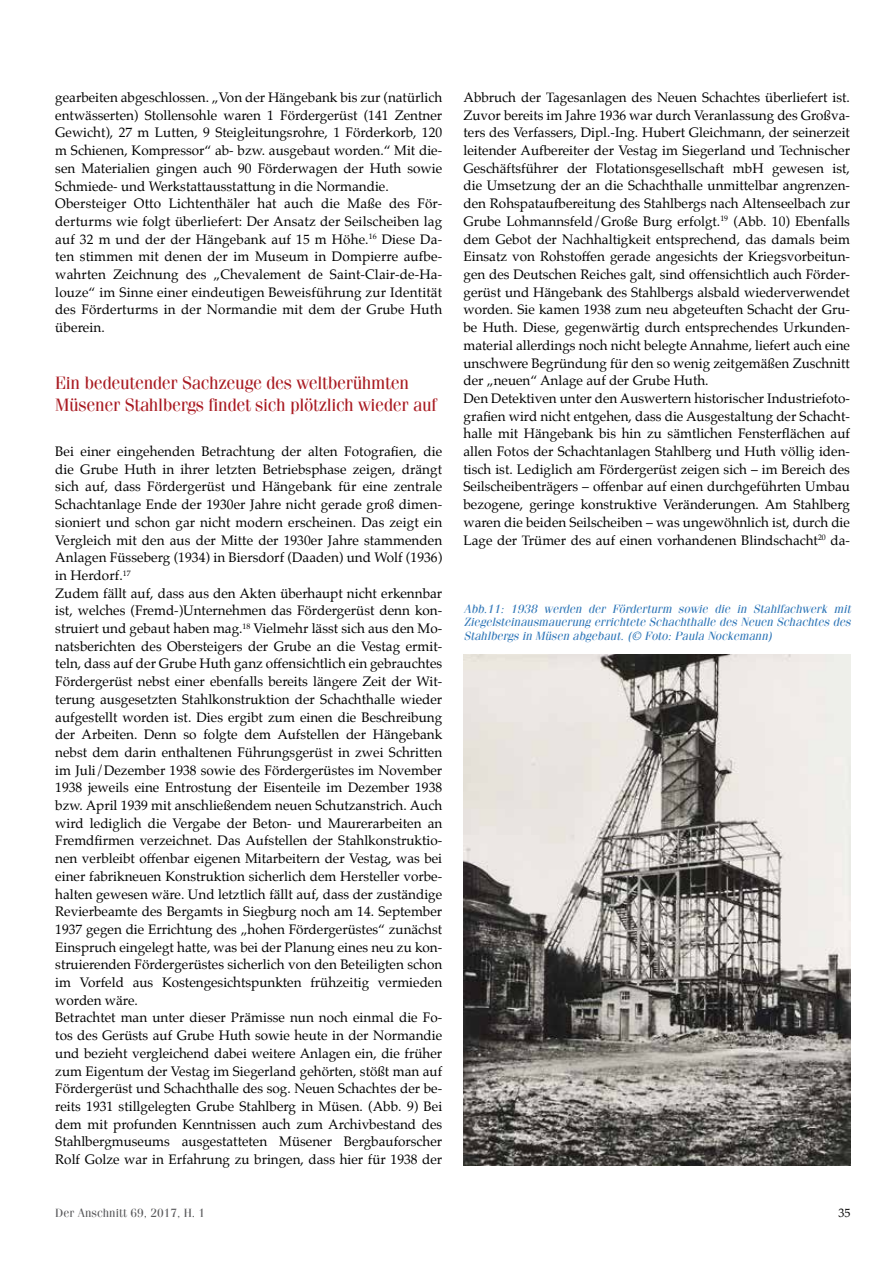
<style>
.page{position:relative;width:893px;height:1263px;background:#fff}
.page>*{position:absolute;margin:0;border:0;box-sizing:border-box;transform-origin:0 0}
.t1{font:18px/21.6px "Fenice LT";letter-spacing:-.02em;color:#a91b22}
.t2{font:13.5px/17.7px "Palatino";color:#000}
.t3{font:italic 12px/13.5px "Fenice LT";color:#3077b8;text-align:justify}
.t4{font:12px "Fenice LT";color:#58585a}
.t5{font:12px "Palatino";color:#000}
</style>
<div class="page">
<img style="left:464px;top:655px;width:386px;height:511px">
<p class="t2" style="left:55px;top:88px;width:388px">gearbeiten abgeschlossen. „Von der Hängebank bis zur (natürlich entwässerten) Stollensohle waren 1 Fördergerüst (141 Zentner Gewicht), 27 m Lutten, 9 Steigleitungsrohre, 1 Förderkorb, 120 m Schienen, Kompressor“ ab- bzw. ausgebaut worden.“ Mit die&shy;sen Materialien gingen auch 90 Förderwagen der Huth sowie Schmiede- und Werkstattausstattung in die Normandie.<br>Obersteiger Otto Lichtenthäler hat auch die Maße des För&shy;derturms wie folgt überliefert: Der Ansatz der Seilscheiben lag auf 32 m und der der Hängebank auf 15 m Höhe.<sup>16</sup> Diese Da&shy;ten stimmen mit denen der im Museum in Dompierre aufbe&shy;wahrten Zeichnung des „Chevalement de Saint-Clair-de-Ha&shy;louze“ im Sinne einer eindeutigen Beweisführung zur Identität des Förderturms in der Normandie mit dem der Grube Huth überein.</p>
<h1 class="t1" style="left:55px;top:372px;width:383px">Ein bedeutender Sachzeuge des weltberühmten<br>Müsener Stahlbergs findet sich plötzlich wieder auf</h1>
<p class="t2" style="left:55px;top:442px;width:388px">Bei einer eingehenden Betrachtung der alten Fotografien, die die Grube Huth in ihrer letzten Betriebsphase zeigen, drängt sich auf, dass Fördergerüst und Hängebank für eine zentrale Schachtanlage Ende der 1930er Jahre nicht gerade groß dimen&shy;sioniert und schon gar nicht modern erscheinen. Das zeigt ein Vergleich mit den aus der Mitte der 1930er Jahre stammenden Anlagen Füsseberg (1934) in Biersdorf (Daaden) und Wolf (1936) in Herdorf.<sup>17<br></sup>Zudem fällt auf, dass aus den Akten überhaupt nicht erkennbar ist, welches (Fremd-)Unternehmen das Fördergerüst denn kon&shy;struiert und gebaut haben mag.<sup>18</sup> Vielmehr lässt sich aus den Mo&shy;natsberichten des Obersteigers der Grube an die Vestag ermit&shy;teln, dass auf der Grube Huth ganz offensichtlich ein gebrauchtes Fördergerüst nebst einer ebenfalls bereits längere Zeit der Wit&shy;terung ausgesetzten Stahlkonstruktion der Schachthalle wieder aufgestellt worden ist. Dies ergibt zum einen die Beschreibung der Arbeiten. Denn so folgte dem Aufstellen der Hängebank nebst dem darin enthaltenen Führungsgerüst in zwei Schritten im Juli/Dezember 1938 sowie des Fördergerüstes im November 1938 jeweils eine Entrostung der Eisenteile im Dezember 1938 bzw. April 1939 mit anschließendem neuen Schutzanstrich. Auch wird lediglich die Vergabe der Beton- und Maurerarbeiten an Fremdfirmen verzeichnet. Das Aufstellen der Stahlkonstruktio&shy;nen verbleibt offenbar eigenen Mitarbeitern der Vestag, was bei einer fabrikneuen Konstruktion sicherlich dem Hersteller vorbe&shy;halten gewesen wäre. Und letztlich fällt auf, dass der zuständige Revierbeamte des Bergamts in Siegburg noch am 14. September 1937 gegen die Errichtung des „hohen Fördergerüstes“ zunächst Einspruch eingelegt hatte, was bei der Planung eines neu zu kon&shy;struierenden Fördergerüstes sicherlich von den Beteiligten schon im Vorfeld aus Kostengesichtspunkten frühzeitig vermieden worden wäre.<br>Betrachtet man unter dieser Prämisse nun noch einmal die Fo&shy;tos des Gerüsts auf Grube Huth sowie heute in der Normandie und bezieht vergleichend dabei weitere Anlagen ein, die früher zum Eigentum der Vestag im Siegerland gehörten, stößt man auf Fördergerüst und Schachthalle des sog. Neuen Schachtes der be&shy;reits 1931 stillgelegten Grube Stahlberg in Müsen. (Abb. 9) Bei dem mit profunden Kenntnissen auch zum Archivbestand des Stahlbergmuseums ausgestatteten Müsener Bergbauforscher Rolf Golze war in Erfahrung zu bringen, dass hier für 1938 der</p>
<p class="t2" style="left:463px;top:88px;width:388px">Abbruch der Tagesanlagen des Neuen Schachtes überliefert ist.<br>Zuvor bereits im Jahre 1936 war durch Veranlassung des Großva&shy;ters des Verfassers, Dipl.-Ing. Hubert Gleichmann, der seinerzeit leitender Aufbereiter der Vestag im Siegerland und Technischer Geschäftsführer der Flotationsgesellschaft mbH gewesen ist, die Umsetzung der an die Schachthalle unmittelbar angrenzen&shy;den Rohspataufbereitung des Stahlbergs nach Altenseelbach zur Grube Lohmannsfeld/Große Burg erfolgt.<sup>19</sup> (Abb. 10) Ebenfalls dem Gebot der Nachhaltigkeit entsprechend, das damals beim Einsatz von Rohstoffen gerade angesichts der Kriegsvorbeitun&shy;gen des Deutschen Reiches galt, sind offensichtlich auch Förder&shy;gerüst und Hängebank des Stahlbergs alsbald wiederverwendet worden. Sie kamen 1938 zum neu abgeteuften Schacht der Gru&shy;be Huth. Diese, gegenwärtig durch entsprechendes Urkunden&shy;material allerdings noch nicht belegte Annahme, liefert auch eine unschwere Begründung für den so wenig zeitgemäßen Zuschnitt der „neuen“ Anlage auf der Grube Huth.<br>Den Detektiven unter den Auswertern historischer Industriefoto&shy;grafien wird nicht entgehen, dass die Ausgestaltung der Schacht&shy;halle mit Hängebank bis hin zu sämtlichen Fensterflächen auf allen Fotos der Schachtanlagen Stahlberg und Huth völlig iden&shy;tisch ist. Lediglich am Fördergerüst zeigen sich – im Bereich des Seilscheibenträgers – offenbar auf einen durchgeführten Umbau bezogene, geringe konstruktive Veränderungen. Am Stahlberg waren die beiden Seilscheiben – was ungewöhnlich ist, durch die Lage der Trümer des auf einen vorhandenen Blindschacht<sup>20</sup> da-</p>
<p class="t3" style="left:464px;top:601px;width:388px">Abb.11: 1938 werden der Förderturm sowie die in Stahlfachwerk mit Ziegelsteinausmauerung errichtete Schachthalle des Neuen Schachtes des Stahlbergs in Müsen abgebaut. (© Foto: Paula Nockemann)</p>
<p class="t4" style="left:55px;top:1206px;width:152px">Der Anschnitt 69, 2017, H. 1</p>
<p class="t5" style="left:838px;top:1203px;width:13px">35</p>
</div>
